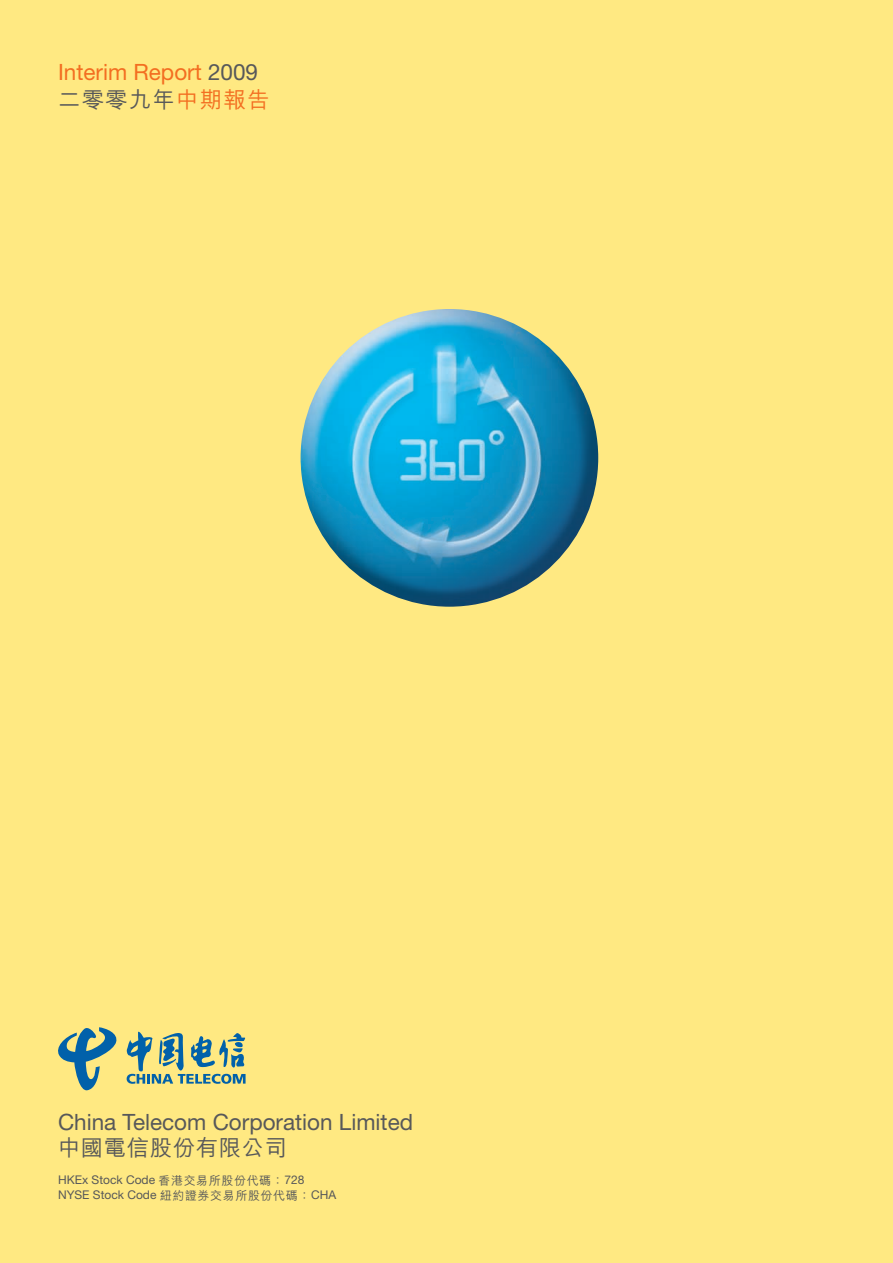
<style>
.page{position:relative;width:893px;height:1263px;background:#ffe982}
.page>*{position:absolute;margin:0;border:0;box-sizing:border-box;transform-origin:0 0}
.t1{font:22.5px "Helvetica Neue LT Std";color:#57585a}
.t2{font:22.5px "Helvetica Neue LT Std";color:#f36e21}
.t3{font:500 22.5px "M Hei HK";letter-spacing:.02em;color:#57585a}
.t4{font:500 22.5px "M Hei HK";letter-spacing:.05em;color:#57585a}
.t5{font:12px/15px "Helvetica Neue LT Std";color:#57585a}
.s1{color:#57585a}
.s2{color:#f36e21}
.s3{font-family:"M Hei HK";font-weight:500}
</style>
<div class="page">
<svg style="left:126px;top:1031px;width:120px;height:53px"></svg>
<svg style="left:58px;top:1027px;width:59px;height:64px"></svg>
<img style="left:301px;top:309px;width:297px;height:298px;border-radius:50%">
<h1 class="t2" style="left:58px;top:64px;width:202px">Interim Report <span class="s1">2009</span></h1>
<h1 class="t4" style="left:58px;top:91px;width:213px">二零零九年<span class="s2">中期報告</span></h1>
<h1 class="t1" style="left:58px;top:1113px;width:357px">China Telecom Corporation Limited</h1>
<h1 class="t3" style="left:58px;top:1139px;width:231px">中國電信股份有限公司</h1>
<p class="t5" style="left:58px;top:1173px;width:280px">HKEx Stock Code <span class="s3">香港交易所股份代碼：</span>728<br>NYSE Stock Code <span class="s3">紐約證券交易所股份代碼：</span>CHA</p>
</div>
